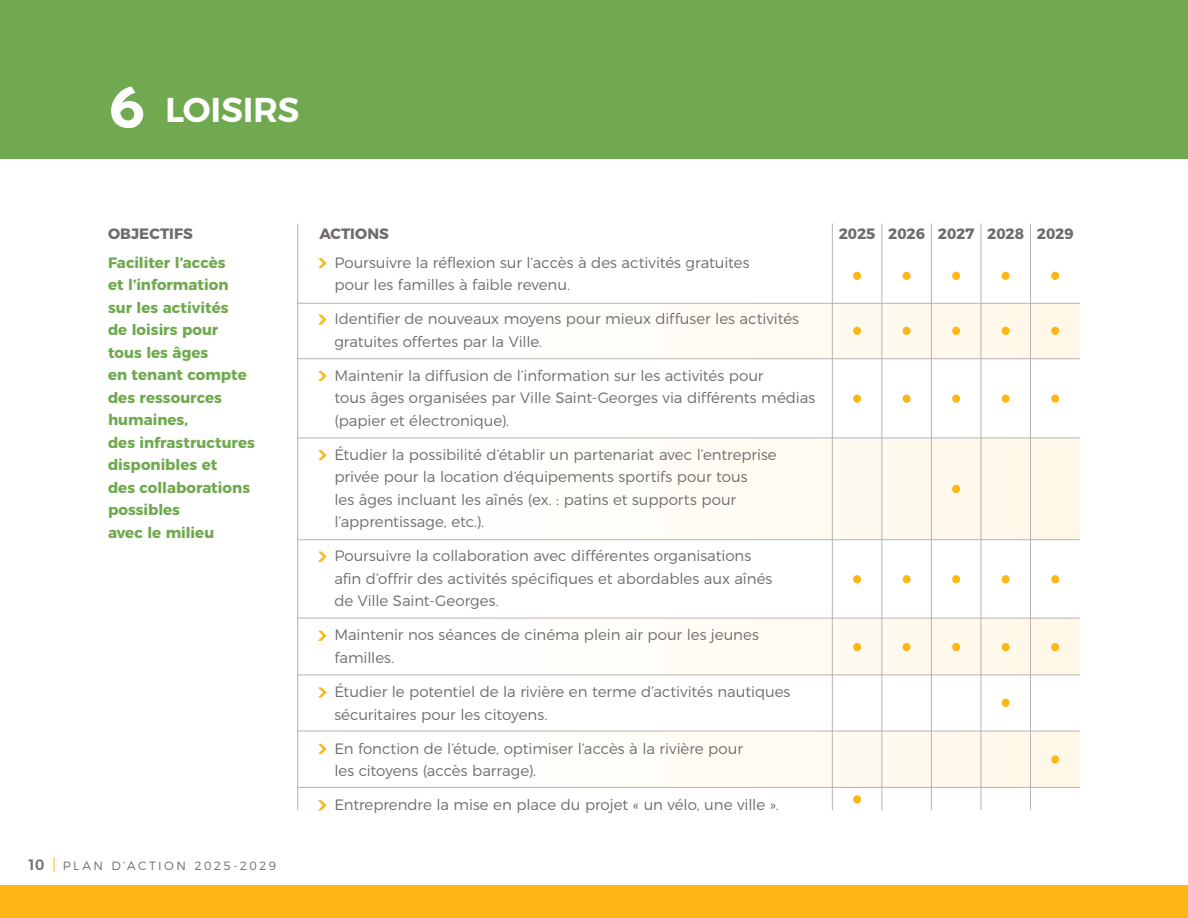
<style>
.page{position:relative;width:1188px;height:918px;background:#fff}
.page>*{position:absolute;margin:0;border:0;box-sizing:border-box;transform-origin:0 0}
.t1{font:300 54px/55.1px "Montserrat";color:#fdb614}
.t2{font:600 34.5px "Montserrat";letter-spacing:-.01em;color:#fff}
.t3{font:300 15px/22.5px "Montserrat";letter-spacing:-.005em;color:#706b6c}
.t4{font:700 15px/22.5px "Montserrat";color:#70a94f}
.t5{font:700 15px "Montserrat";color:#6f6a6b}
.t6{font:300 12px "Montserrat";letter-spacing:.2em;color:#706b6c}
.s1{font-family:"Palanquin Dark";font-weight:500;font-size:64.5px}
.s2{font-weight:500;font-size:15px;color:#6f6a6b}
</style>
<div class="page">
<div style="left:0;top:0;width:1188px;height:158px;background:#70a94f"></div>
<div style="left:298px;top:303px;width:782px;height:56px;background:linear-gradient(to right,#fff,#fef7e8)"></div>
<div style="left:298px;top:618px;width:782px;height:57px;background:linear-gradient(to right,#fff,#fef7e8)"></div>
<div style="left:298px;top:731px;width:782px;height:57px;background:linear-gradient(to right,#fff,#fef7e8)"></div>
<div style="left:298px;top:438px;width:782px;height:102px;background:linear-gradient(to right,#fff,#fef7e8)"></div>
<svg style="left:54px;top:858px;width:1px;height:14px"></svg>
<svg style="left:318px;top:258px;width:9px;height:10px"></svg>
<div style="left:0;top:886px;width:1188px;height:32px;background:#fdb614"></div>
<svg style="left:318px;top:314px;width:9px;height:11px"></svg>
<svg style="left:318px;top:371px;width:9px;height:10px"></svg>
<svg style="left:318px;top:450px;width:9px;height:10px"></svg>
<svg style="left:318px;top:551px;width:9px;height:11px"></svg>
<svg style="left:318px;top:630px;width:9px;height:11px"></svg>
<svg style="left:318px;top:687px;width:9px;height:11px"></svg>
<svg style="left:318px;top:743px;width:9px;height:11px"></svg>
<svg style="left:318px;top:800px;width:9px;height:11px"></svg>
<hr style="left:298px;top:303px;width:782px;height:1px;background:#b7b3b3">
<hr style="left:298px;top:358px;width:782px;height:1px;background:#b7b3b3">
<hr style="left:298px;top:438px;width:782px;height:1px;background:#b7b3b3">
<hr style="left:298px;top:539px;width:782px;height:1px;background:#b7b3b3">
<hr style="left:298px;top:618px;width:782px;height:1px;background:#b7b3b3">
<hr style="left:298px;top:675px;width:782px;height:1px;background:#b7b3b3">
<hr style="left:298px;top:731px;width:782px;height:1px;background:#b7b3b3">
<hr style="left:298px;top:787px;width:782px;height:1px;background:#b7b3b3">
<hr style="left:297px;top:224px;width:1px;height:586px;background:#b7b3b3">
<hr style="left:931px;top:224px;width:1px;height:586px;background:#b7b3b3">
<hr style="left:832px;top:224px;width:1px;height:586px;background:#b7b3b3">
<hr style="left:881px;top:224px;width:1px;height:586px;background:#b7b3b3">
<hr style="left:981px;top:224px;width:1px;height:586px;background:#b7b3b3">
<hr style="left:1030px;top:224px;width:1px;height:586px;background:#b7b3b3">
<h2 class="t2" style="left:108px;top:82px;width:193px"><span class="s1">6</span> LOISIRS</h2>
<p class="t5" style="left:108px;top:221px;width:86px">OBJECTIFS</p>
<p class="t5" style="left:319px;top:221px;width:71px">ACTIONS</p>
<p class="t5" style="left:839px;top:221px;width:237px">2025 2026 2027 2028 2029</p>
<p class="t3" style="left:334px;top:250px;width:417px">Poursuivre la réflexion sur l’accès à des activités gratuites pour les familles à faible revenu.</p>
<p class="t3" style="left:334px;top:306px;width:466px">Identifier de nouveaux moyens pour mieux diffuser les activités gratuites offertes par la Ville.</p>
<p class="t3" style="left:334px;top:363px;width:482px">Maintenir la diffusion de l’information sur les activités pour<br>tous âges organisées par Ville Saint-Georges via différents médias (papier et électronique).</p>
<p class="t3" style="left:334px;top:442px;width:444px">Étudier la possibilité d’établir un partenariat avec l’entreprise privée pour la location d’équipements sportifs pour tous<br>les âges incluant les aînés (ex. : patins et supports pour l’apprentissage, etc.).</p>
<p class="t3" style="left:334px;top:544px;width:439px">Poursuivre la collaboration avec différentes organisations afin d’offrir des activités spécifiques et abordables aux aînés de Ville Saint-Georges.</p>
<p class="t3" style="left:334px;top:623px;width:426px">Maintenir nos séances de cinéma plein air pour les jeunes familles.</p>
<p class="t3" style="left:334px;top:679px;width:458px">Étudier le potentiel de la rivière en terme d’activités nautiques sécuritaires pour les citoyens.</p>
<p class="t3" style="left:334px;top:736px;width:410px">En fonction de l’étude, optimiser l’accès à la rivière pour les citoyens (accès barrage).</p>
<p class="t3" style="left:334px;top:792px;width:446px">Entreprendre la mise en place du projet « un vélo, une ville ».</p>
<p class="t4" style="left:108px;top:250px;width:148px">Faciliter l’accès<br>et l’information sur les activités<br>de loisirs pour tous les âges<br>en tenant compte des ressources humaines,<br>des infrastructures disponibles et<br>des collaborations possibles<br>avec le milieu</p>
<h1 class="t1" style="left:850px;top:239px;width:15px">• •</h1>
<h1 class="t1" style="left:900px;top:239px;width:15px">• •</h1>
<h1 class="t1" style="left:949px;top:239px;width:15px">• •</h1>
<h1 class="t1" style="left:999px;top:239px;width:15px">• •</h1>
<h1 class="t1" style="left:1048px;top:239px;width:15px">• •</h1>
<h1 class="t1" style="left:850px;top:362px;width:15px">•</h1>
<h1 class="t1" style="left:900px;top:362px;width:15px">•</h1>
<h1 class="t1" style="left:949px;top:344px;width:15px;line-height:90.3px;text-align:justify">• • •</h1>
<h1 class="t1" style="left:999px;top:362px;width:15px">•</h1>
<h1 class="t1" style="left:1048px;top:362px;width:15px">•</h1>
<h1 class="t1" style="left:850px;top:536px;width:15px;line-height:67.8px">• •</h1>
<h1 class="t1" style="left:900px;top:536px;width:15px;line-height:67.8px">• •</h1>
<h1 class="t1" style="left:999px;top:536px;width:15px;line-height:67.8px">• •</h1>
<h1 class="t1" style="left:1048px;top:536px;width:15px;line-height:67.8px">• •</h1>
<h1 class="t1" style="left:949px;top:610px;width:15px">•</h1>
<h1 class="t1" style="left:999px;top:666px;width:15px">•</h1>
<h1 class="t1" style="left:1048px;top:723px;width:15px">•</h1>
<h1 class="t1" style="left:850px;top:763px;width:15px">•</h1>
<p class="t6" style="left:27px;top:856px;width:251px"><span class="s2">10</span> PLAN D’ACTION 2025-2029</p>
</div>
